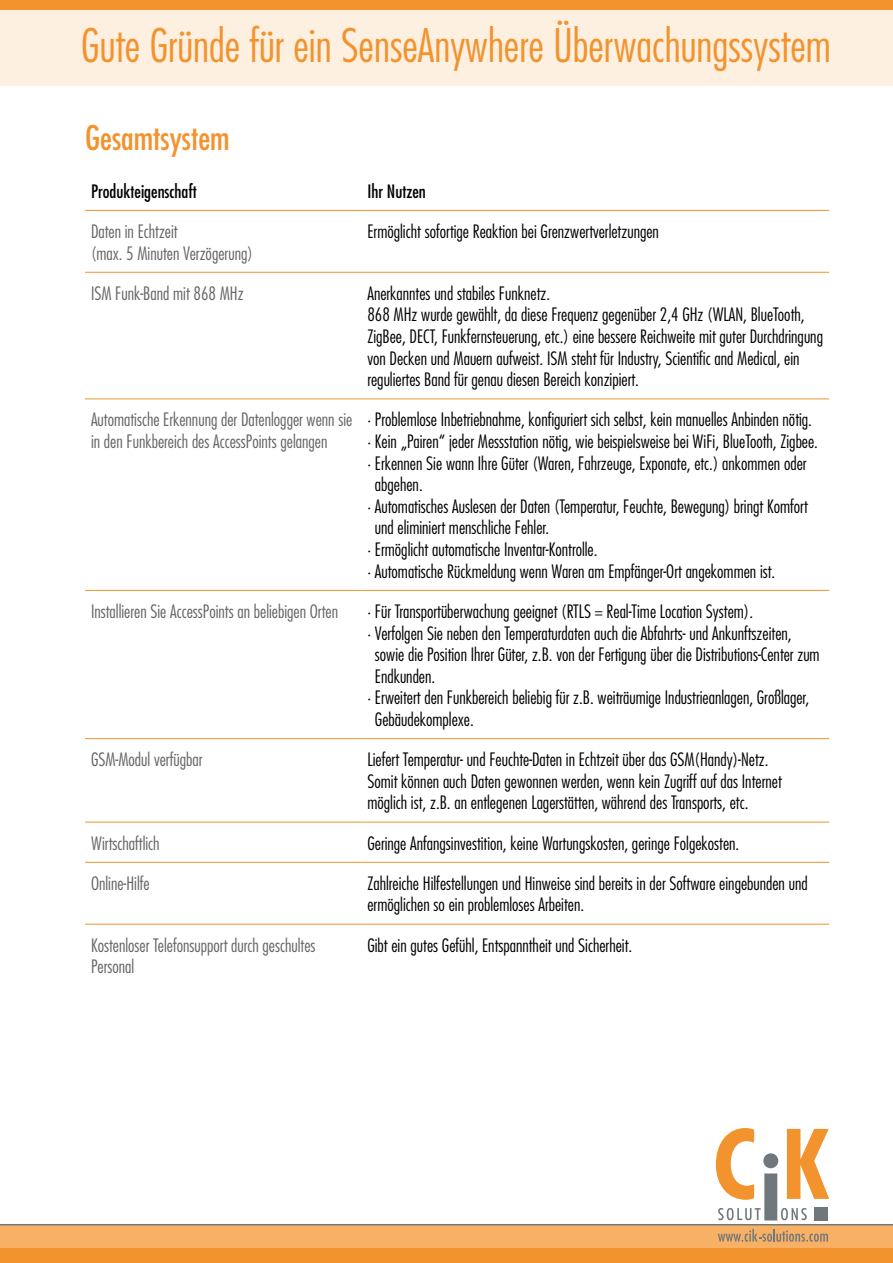
<style>
.page{position:relative;width:893px;height:1263px;background:#fff}
.page>*{position:absolute;margin:0;border:0;box-sizing:border-box;transform-origin:0 0}
.t1{font:300 condensed 45px "Futura";color:#f2932e}
.t2{font:condensed 33px "Futura";color:#f2932e}
.t3{font:300 condensed 18px/21.6px "Futura";color:#000}
.t4{font:300 condensed 18px/21.6px "Futura";color:#646567}
.t5{font:condensed 18px "Futura";color:#000}
</style>
<div class="page">
<div style="left:0;top:0;width:893px;height:85px;background:#fef0e1"></div>
<div style="left:0;top:1225px;width:893px;height:38px;background:#f2932e"></div>
<div style="left:0;top:1225px;width:893px;height:23px;background:#f7b064"></div>
<hr style="left:0;top:1224px;width:893px;height:1px;background:#70787d">
<svg style="left:716px;top:1128px;width:113px;height:92px"></svg>
<div style="left:815px;top:1208px;width:13px;height:13px;background:#70787d"></div>
<svg style="left:718px;top:1229px;width:110px;height:13px"></svg>
<div style="left:0;top:0;width:893px;height:9px;background:#f2932e"></div>
<hr style="left:85px;top:210px;width:276px;height:1px;background:#f2932e">
<hr style="left:361px;top:210px;width:468px;height:1px;background:#f2932e">
<hr style="left:85px;top:272px;width:276px;height:1px;background:#f2932e">
<hr style="left:361px;top:272px;width:468px;height:1px;background:#f2932e">
<hr style="left:85px;top:398px;width:276px;height:1px;background:#f2932e">
<hr style="left:361px;top:398px;width:468px;height:1px;background:#f2932e">
<hr style="left:85px;top:590px;width:276px;height:1px;background:#f2932e">
<hr style="left:361px;top:590px;width:468px;height:1px;background:#f2932e">
<hr style="left:85px;top:738px;width:276px;height:1px;background:#f2932e">
<hr style="left:361px;top:738px;width:468px;height:1px;background:#f2932e">
<hr style="left:85px;top:822px;width:276px;height:1px;background:#f2932e">
<hr style="left:361px;top:822px;width:468px;height:1px;background:#f2932e">
<hr style="left:85px;top:862px;width:276px;height:1px;background:#f2932e">
<hr style="left:361px;top:862px;width:468px;height:1px;background:#f2932e">
<hr style="left:85px;top:924px;width:276px;height:1px;background:#f2932e">
<hr style="left:361px;top:924px;width:468px;height:1px;background:#f2932e">
<h1 class="t1" style="left:81px;top:18px;width:751px">Gute Gründe für ein SenseAnywhere Überwachungssystem</h1>
<h2 class="t2" style="left:85px;top:117px;width:146px">Gesamtsystem</h2>
<p class="t5" style="left:91px;top:180px;width:107px">Produkteigenschaft</p>
<p class="t5" style="left:367px;top:180px;width:60px">Ihr Nutzen</p>
<p class="t4" style="left:91px;top:220px;width:163px">Daten in Echtzeit<br>(max. 5 Minuten Verzögerung)</p>
<p class="t3" style="left:367px;top:220px;width:293px">Ermöglicht sofortige Reaktion bei Grenzwertverletzungen</p>
<p class="t4" style="left:91px;top:282px;width:154px">ISM Funk-Band mit 868 MHz</p>
<p class="t3" style="left:367px;top:282px;width:457px">Anerkanntes und stabiles Funknetz.<br>868 MHz wurde gewählt, da diese Frequenz gegenüber 2,4 GHz (WLAN, BlueTooth, ZigBee, DECT, Funkfernsteuerung, etc.) eine bessere Reichweite mit guter Durchdringung von Decken und Mauern aufweist. ISM steht für Industry, Scientific and Medical, ein reguliertes Band für genau diesen Bereich konzipiert.</p>
<p class="t4" style="left:91px;top:409px;width:263px">Automatische Erkennung der Datenlogger wenn sie in den Funkbereich des AccessPoints gelangen</p>
<p class="t3" style="left:367px;top:409px;width:446px">· Problemlose Inbetriebnahme, konfiguriert sich selbst, kein manuelles Anbinden nötig.</p>
<p class="t3" style="left:367px;top:430px;width:452px">· Kein „Pairen“ jeder Messstation nötig, wie beispielsweise bei WiFi, BlueTooth, Zigbee.</p>
<p class="t3" style="left:367px;top:452px;width:441px">· Erkennen Sie wann Ihre Güter (Waren, Fahrzeuge, Exponate, etc.) ankommen oder</p>
<p class="t3" style="left:375px;top:473px;width:49px">abgehen.</p>
<p class="t3" style="left:367px;top:495px;width:442px">· Automatisches Auslesen der Daten (Temperatur, Feuchte, Bewegung) bringt Komfort</p>
<p class="t3" style="left:375px;top:517px;width:176px">und eliminiert menschliche Fehler.</p>
<p class="t3" style="left:367px;top:538px;width:232px">· Ermöglicht automatische Inventar-Kontrolle.</p>
<p class="t3" style="left:367px;top:560px;width:409px">· Automatische Rückmeldung wenn Waren am Empfänger-Ort angekommen ist.</p>
<p class="t4" style="left:91px;top:600px;width:248px">Installieren Sie AccessPoints an beliebigen Orten</p>
<p class="t3" style="left:367px;top:600px;width:387px">· Für Transportüberwachung geeignet (RTLS = Real-Time Location System).</p>
<p class="t3" style="left:367px;top:622px;width:426px">· Verfolgen Sie neben den Temperaturdaten auch die Abfahrts- und Ankunftszeiten,</p>
<p class="t3" style="left:375px;top:643px;width:446px">sowie die Position Ihrer Güter, z.B. von der Fertigung über die Distributions-Center zum</p>
<p class="t3" style="left:375px;top:665px;width:62px">Endkunden.</p>
<p class="t3" style="left:367px;top:686px;width:443px">· Erweitert den Funkbereich beliebig für z.B. weiträumige Industrieanlagen, Großlager,</p>
<p class="t3" style="left:375px;top:708px;width:100px">Gebäudekomplexe.</p>
<p class="t4" style="left:91px;top:748px;width:113px">GSM-Modul verfügbar</p>
<p class="t3" style="left:367px;top:748px;width:416px">Liefert Temperatur- und Feuchte-Daten in Echtzeit über das GSM(Handy)-Netz.<br>Somit können auch Daten gewonnen werden, wenn kein Zugriff auf das Internet möglich ist, z.B. an entlegenen Lagerstätten, während des Transports, etc.</p>
<p class="t4" style="left:91px;top:832px;width:70px">Wirtschaftlich</p>
<p class="t3" style="left:367px;top:832px;width:373px">Geringe Anfangsinvestition, keine Wartungskosten, geringe Folgekosten.</p>
<p class="t4" style="left:91px;top:872px;width:60px">Online-Hilfe</p>
<p class="t3" style="left:367px;top:872px;width:442px">Zahlreiche Hilfestellungen und Hinweise sind bereits in der Software eingebunden und ermöglichen so ein problemloses Arbeiten.</p>
<p class="t4" style="left:91px;top:934px;width:226px">Kostenloser Telefonsupport durch geschultes<br>Personal</p>
<p class="t3" style="left:367px;top:934px;width:266px">Gibt ein gutes Gefühl, Entspanntheit und Sicherheit.</p>
</div>
